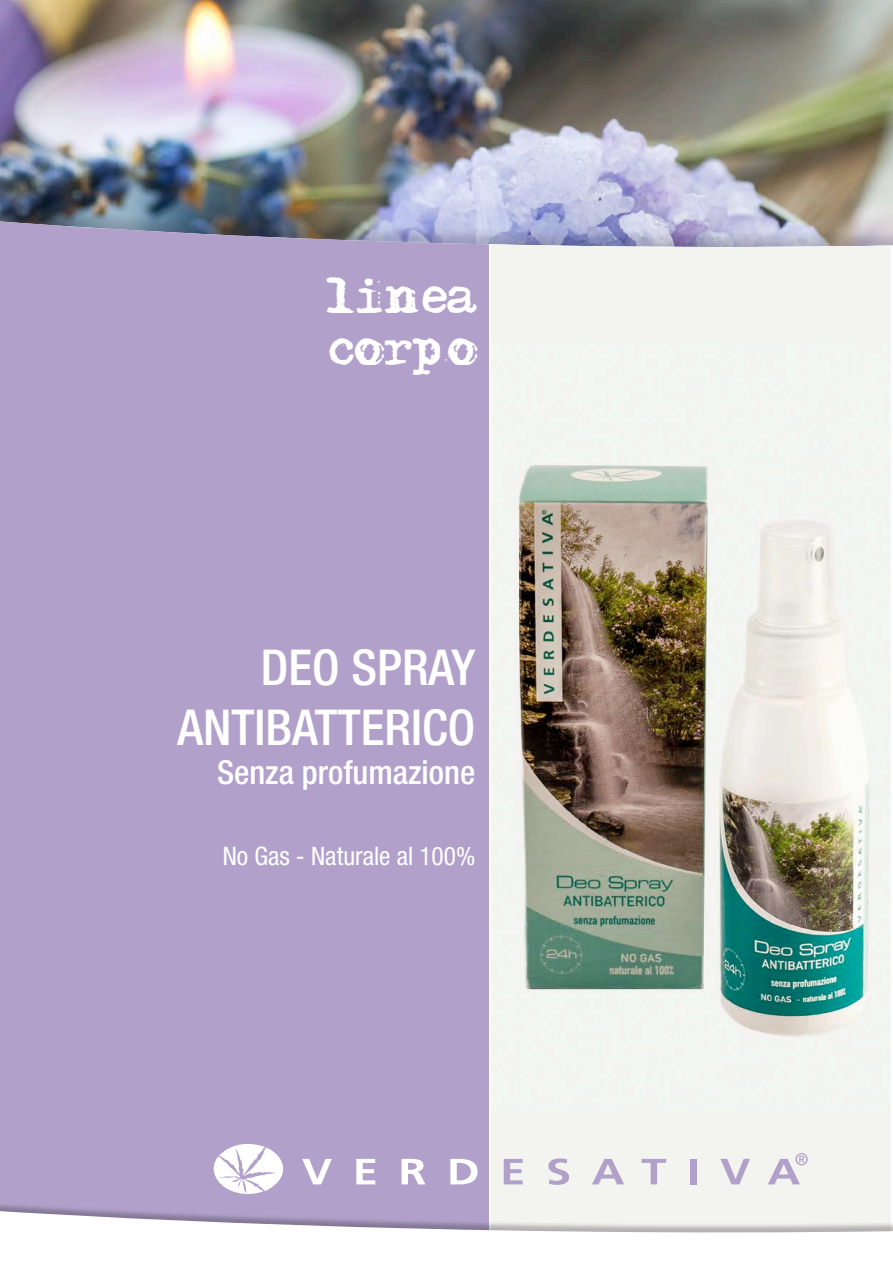
<style>
.page{position:relative;width:893px;height:1263px;background:#fff}
.page>*{position:absolute;margin:0;border:0;box-sizing:border-box;transform-origin:0 0}
.t1{font:500 condensed 49.5px/59.4px "Helvetica Neue LT Std";color:#fff;text-align:right}
.t2{font:45px/52.5px "Adler";color:#fff}
.t3{font:500 condensed 33px "Helvetica Neue LT Std";color:#fff}
.t4{font:condensed 25.5px "Helvetica Neue LT Std";color:#fff}
</style>
<div class="page">
<img style="left:0;top:0;width:893px;height:203px">
<div style="left:0;top:203px;width:893px;height:97px;background:#1a171c;opacity:.2"></div>
<svg style="left:489px;top:220px;width:404px;height:24px;background:#aeaec9"></svg>
<div style="left:0;top:220px;width:489px;height:980px;background:#b1a1ca"></div>
<img style="left:491px;top:244px;width:400px;height:956px">
<svg style="left:504px;top:1159px;width:19px;height:25px"></svg>
<svg style="left:548px;top:1158px;width:21px;height:27px"></svg>
<svg style="left:592px;top:1159px;width:32px;height:25px"></svg>
<svg style="left:641px;top:1159px;width:25px;height:25px"></svg>
<div style="left:690px;top:1159px;width:6px;height:25px;background:#b1a1ca"></div>
<svg style="left:720px;top:1159px;width:30px;height:25px"></svg>
<svg style="left:768px;top:1153px;width:40px;height:31px"></svg>
<svg style="left:302px;top:1159px;width:30px;height:25px"></svg>
<svg style="left:356px;top:1159px;width:19px;height:25px"></svg>
<svg style="left:402px;top:1159px;width:23px;height:25px"></svg>
<svg style="left:450px;top:1159px;width:28px;height:25px"></svg>
<svg style="left:208px;top:1137px;width:76px;height:60px"></svg>
<div style="left:0;top:1200px;width:893px;height:63px;background:#1a171c;opacity:.3"></div>
<svg style="left:0;top:1210px;width:893px;height:53px"></svg>
<p class="t2" style="left:327px;top:277px;width:153px">linea corpo</p>
<p class="t1" style="left:177px;top:637px;width:299px">DEO SPRAY<br>ANTIBATTERICO</p>
<p class="t3" style="left:217px;top:753px;width:260px">Senza profumazione</p>
<p class="t4" style="left:223px;top:841px;width:254px">No Gas - Naturale al 100%</p>
</div>
